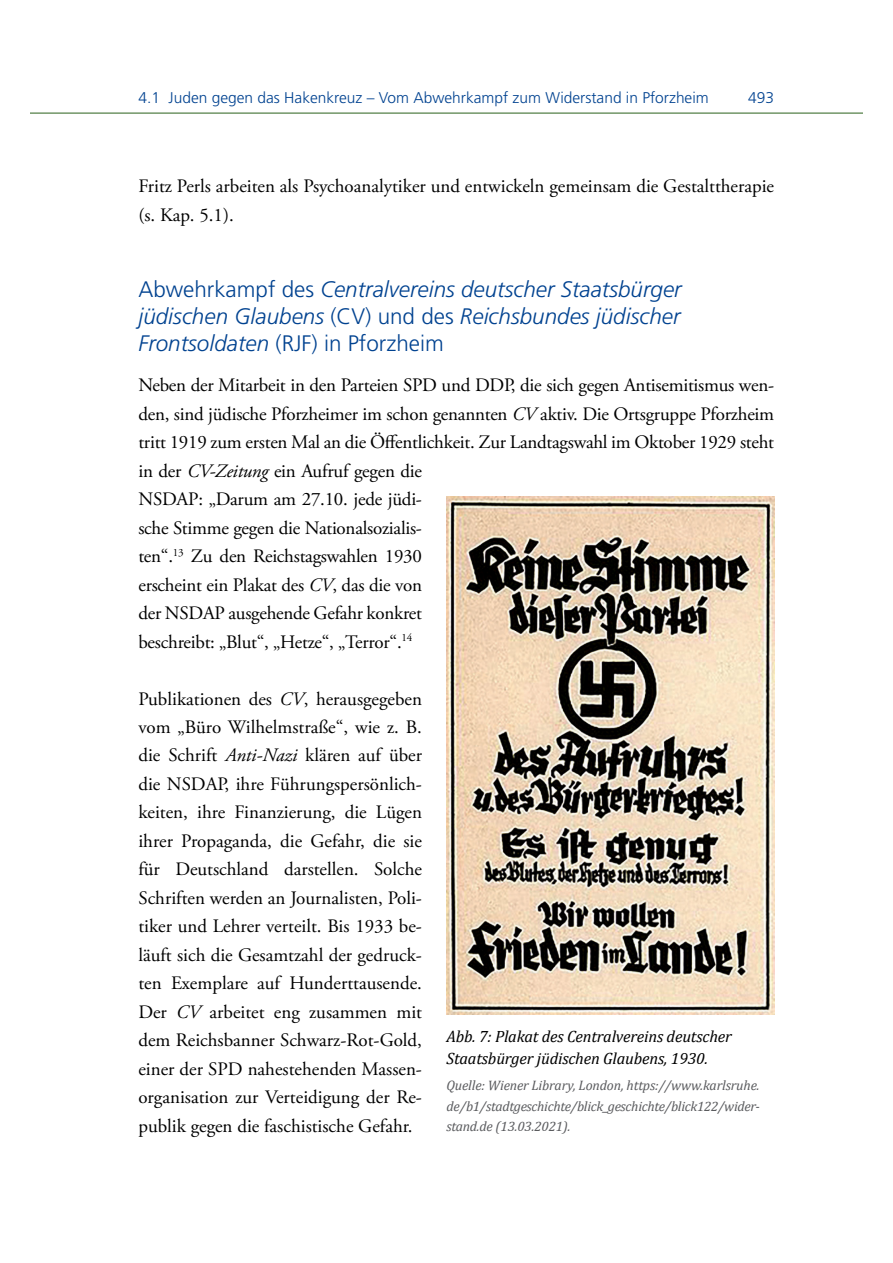
<style>
.page{position:relative;width:893px;height:1263px;background:#fff}
.page>*{position:absolute;margin:0;border:0;box-sizing:border-box;transform-origin:0 0}
.t1{font:italic 300 22.35px/26.8px "Frutiger";color:#004290;text-align:justify}
.t2{font:18.9px/28.5px "Adobe Garamond Pro";letter-spacing:-.015em;color:#000}
.t3{font:italic 16.35px/22.4px "Cambria";letter-spacing:-.01em;color:#000}
.t4{font:300 15.6px "Frutiger";color:#004290}
.t5{font:italic 13.8px/20.7px "Cambria";letter-spacing:-.02em;color:#5a5b5e;text-align:justify}
.s1{font-style:normal}
.s2{font-style:italic}
</style>
<div class="page">
<hr style="left:31px;top:112px;width:831px;height:2px;background:#59854e">
<img style="left:446px;top:497px;width:328px;height:517px">
<p class="t4" style="left:138px;top:89px;width:572px">4.1 Juden gegen das Hakenkreuz – Vom Abwehrkampf zum Widerstand in Pforzheim</p>
<p class="t4" style="left:748px;top:89px;width:27px">493</p>
<p class="t2" style="left:138px;top:173px;width:637px">Fritz Perls arbeiten als Psychoanalytiker und entwickeln gemeinsam die Gestalttherapie (s. Kap. 5.1).</p>
<p class="t1" style="left:138px;top:276px;width:545px"><span class="s1">Abwehrkampf des</span> Centralvereins deutscher Staatsbürger jüdischen Glaubens <span class="s1">(CV) und des</span> Reichsbundes jüdischer Frontsoldaten <span class="s1">(RJF) in Pforzheim</span></p>
<p class="t2" style="left:138px;top:372px;width:637px">Neben der Mitarbeit in den Parteien SPD und DDP, die sich gegen Antisemitismus wen&shy;den, sind jüdische Pforzheimer im schon genannten <span class="s2">CV</span> aktiv. Die Ortsgruppe Pforzheim tritt 1919 zum ersten Mal an die Öffentlichkeit. Zur Landtagswahl im Oktober 1929 steht in der <span class="s2">CV-Zeitung</span> ein Aufruf gegen die<br>NSDAP: „Darum am 27.10. jede jüdi-<br>sche Stimme gegen die Nationalsozialis-<br>ten“.<sup>13</sup> Zu den Reichstagswahlen 1930<br>erscheint ein Plakat des <span class="s2">CV</span>, das die von<br>der NSDAP ausgehende Gefahr konkret<br>beschreibt: „Blut“, „Hetze“, „Terror“.<sup>14</sup></p>
<p class="t2" style="left:138px;top:685px;width:285px;text-align:justify">Publikationen des <span class="s2">CV</span>, herausgegeben vom „Büro Wilhelmstraße“, wie z. B. die Schrift <span class="s2">Anti-Nazi</span> klären auf über die NSDAP, ihre Führungspersönlich&shy;keiten, ihre Finanzierung, die Lügen ihrer Propaganda, die Gefahr, die sie für Deutschland darstellen. Solche Schriften werden an Journalisten, Poli&shy;tiker und Lehrer verteilt. Bis 1933 be&shy;läuft sich die Gesamtzahl der gedruck&shy;ten Exemplare auf Hunderttausende.<br>Der <span class="s2">CV</span> arbeitet eng zusammen mit dem Reichsbanner Schwarz-Rot-Gold, einer der SPD nahestehenden Massen&shy;organisation zur Verteidigung der Re&shy;publik gegen die faschistische Gefahr.</p>
<p class="t3" style="left:446px;top:1024px;width:287px">Abb. 7: Plakat des Centralvereins deutscher<br>Staatsbürger jüdischen Glaubens, 1930.</p>
<p class="t5" style="left:446px;top:1074px;width:315px">Quelle: Wiener Library, London, https://www.karlsruhe. de/b1/stadtgeschichte/blick_geschichte/blick122/wider&shy;stand.de (13.03.2021).</p>
</div>
